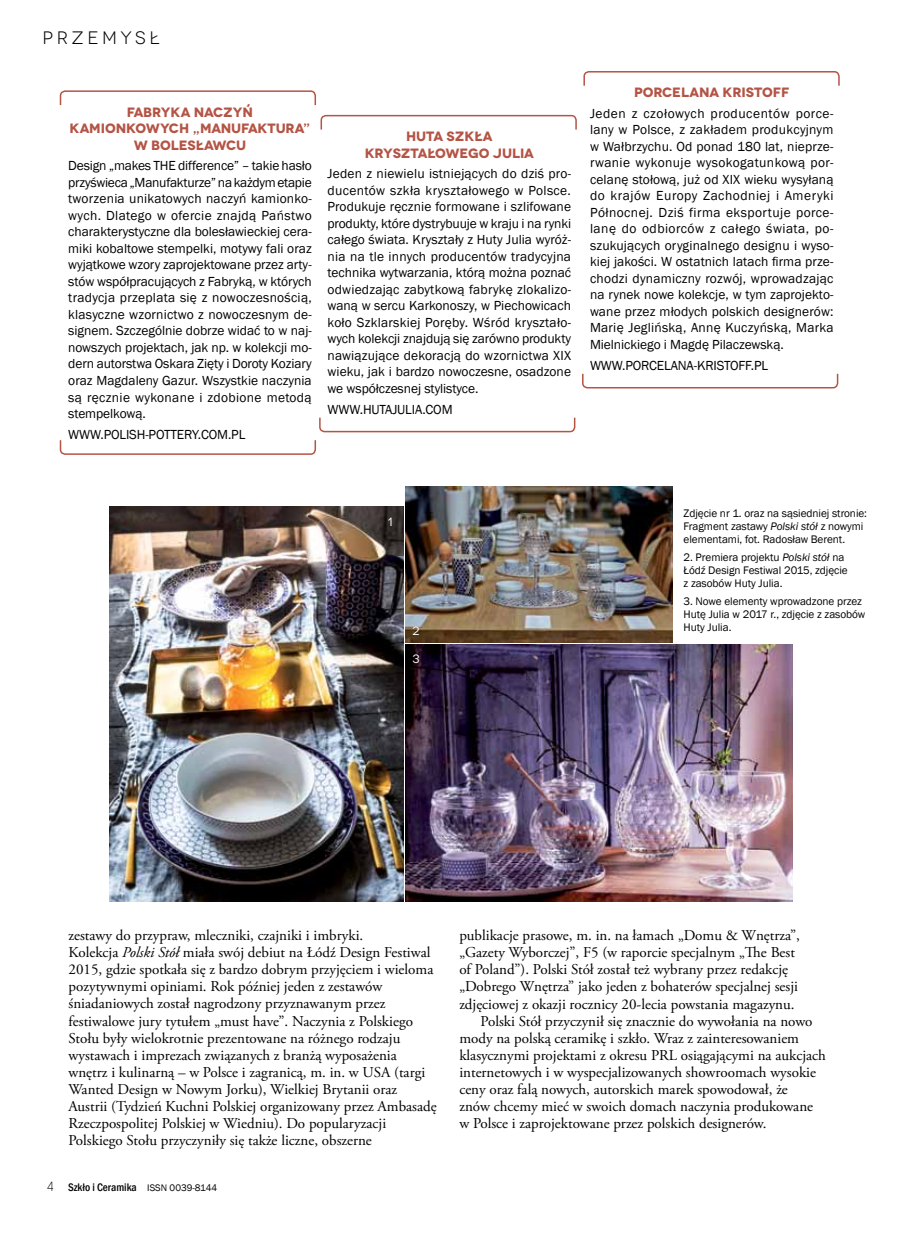
<style>
.page{position:relative;width:902px;height:1234px;background:#fff}
.page>*{position:absolute;margin:0;border:0;box-sizing:border-box;transform-origin:0 0}
.t1{font:18px "Novecentowide";letter-spacing:.2em;color:#000}
.t2{font:15px/17px "Adobe Garamond Pro";color:#000}
.t3{font:13.5px/16.5px "Franklin Gothic";color:#000;text-align:justify}
.t4{font:700 13.5px/16.5px "Novecentowide";letter-spacing:-.01em;color:#b45445;text-align:center}
.t5{font:12px "Novecentowide";color:#fff}
.t6{font:11.25px/13.2px "Franklin Gothic";letter-spacing:-.005em;color:#000}
.t7{font:500 condensed 11.25px "Franklin Gothic";color:#000}
.s1{font-style:italic}
.s2{font-family:"Kelson Sans";font-weight:300;font-stretch:normal;font-size:12px}
.s3{font-weight:400;font-stretch:normal;font-size:9.75px}
</style>
<div class="page">
<img style="left:405px;top:644px;width:387px;height:257px">
<img style="left:405px;top:486px;width:267px;height:156px">
<img style="left:109px;top:506px;width:294px;height:395px">
<svg style="left:59px;top:90px;width:257px;height:16px"></svg>
<svg style="left:320px;top:114px;width:257px;height:16px"></svg>
<svg style="left:583px;top:71px;width:257px;height:15px"></svg>
<svg style="left:59px;top:417px;width:517px;height:38px"></svg>
<svg style="left:582px;top:373px;width:257px;height:16px"></svg>
<h1 class="t1" style="left:43px;top:28px;width:118px">PRZEMYSŁ</h1>
<p class="t4" style="left:70px;top:104px;width:242px">FABRYKA NACZYŃ<br>KAMIONKOWYCH „MANUFAKTURA”<br>W BOLESŁAWCU</p>
<p class="t3" style="left:68px;top:158px;width:245px">Design „makes THE difference” – takie hasło przyświeca „Manufakturze” na każdym etapie tworzenia unikatowych naczyń kamionko&shy;wych. Dlatego w ofercie znajdą Państwo charakterystyczne dla bolesławieckiej cera&shy;miki kobaltowe stempelki, motywy fali oraz wyjątkowe wzory zaprojektowane przez arty&shy;stów współpracujących z Fabryką, w których tradycja przeplata się z nowoczesnością, klasyczne wzornictwo z nowoczesnym de&shy;signem. Szczególnie dobrze widać to w naj&shy;nowszych projektach, jak np. w kolekcji mo&shy;dern autorstwa Oskara Zięty i Doroty Koziary oraz Magdaleny Gazur. Wszystkie naczynia są ręcznie wykonane i zdobione metodą stempelkową.</p>
<p class="t3" style="left:68px;top:426px;width:12px">www</p>
<p class="t3" style="left:100px;top:426px;width:56px">.polish-potte</p>
<p class="t3" style="left:184px;top:426px;width:63px">ry.com .pl</p>
<p class="t4" style="left:365px;top:128px;width:171px">HUTA SZKŁA<br>KRYSZTAŁOWEGO JULIA</p>
<p class="t3" style="left:327px;top:166px;width:245px">Jeden z niewielu istniejących do dziś pro&shy;ducentów szkła kryształowego w Polsce.<br>Produkuje ręcznie formowane i szlifowane produkty, które dystrybuuje w kraju i na rynki całego świata. Kryształy z Huty Julia wyróż&shy;nia na tle innych producentów tradycyjna technika wytwarzania, którą można poznać odwiedzając zabytkową fabrykę zlokalizo&shy;waną w sercu Karkonoszy, w Piechowicach koło Szklarskiej Poręby. Wśród kryształo&shy;wych kolekcji znajdują się zarówno produkty nawiązujące dekoracją do wzornictwa XIX wieku, jak i bardzo nowoczesne, osadzone we współczesnej stylistyce.</p>
<p class="t3" style="left:327px;top:401px;width:12px">www</p>
<p class="t3" style="left:360px;top:401px;width:84px">.h utajulia.com</p>
<p class="t4" style="left:634px;top:84px;width:157px">PORCELANA KRISTOFF</p>
<p class="t3" style="left:590px;top:105px;width:245px">Jeden z czołowych producentów porce&shy;lany w Polsce, z zakładem produkcyjnym w Wałbrzychu. Od ponad 180 lat, nieprze&shy;rwanie wykonuje wysokogatunkową por&shy;celanę stołową, już od XIX wieku wysyłaną do krajów Europy Zachodniej i Ameryki Północnej. Dziś firma eksportuje porce&shy;lanę do odbiorców z całego świata, po&shy;szukujących oryginalnego designu i wyso&shy;kiej jakości. W ostatnich latach firma prze&shy;chodzi dynamiczny rozwój, wprowadzając na rynek nowe kolekcje, w tym zaprojekto&shy;wane przez młodych polskich designerów:<br>Marię Jeglińską, Annę Kuczyńską, Marka Mielnickiego i Magdę Pilaczewską.</p>
<p class="t3" style="left:590px;top:357px;width:12px">www</p>
<p class="t3" style="left:622px;top:357px;width:103px">.porcelana-kristoff</p>
<p class="t3" style="left:750px;top:357px;width:19px">.pl</p>
<p class="t5" style="left:388px;top:515px;width:6px">1</p>
<p class="t5" style="left:412px;top:623px;width:8px">2</p>
<p class="t5" style="left:412px;top:652px;width:9px">3</p>
<p class="t6" style="left:683px;top:507px;width:185px">Zdjęcie nr 1. oraz na sąsiedniej stronie:<br>Fragment zastawy <span class="s1">Polski stół</span> z nowymi elementami, fot. Radosław Berent.</p>
<p class="t6" style="left:683px;top:550px;width:166px">2. Premiera projektu <span class="s1">Polski stół</span> na<br>Łódź Design Festiwal 2015, zdjęcie z zasobów Huty Julia.</p>
<p class="t6" style="left:683px;top:594px;width:183px">3. Nowe elementy wprowadzone przez<br>Hutę Julia w 2017 r., zdjęcie z zasobów<br>Huty Julia.</p>
<p class="t2" style="left:68px;top:927px;width:369px">zestawy do przypraw, mleczniki, czajniki i imbryki.<br>Kolekcja <span class="s1">Polski Stół</span> miała swój debiut na Łódź Design Festiwal 2015, gdzie spotkała się z bardzo dobrym przyjęciem i wieloma pozytywnymi opiniami. Rok później jeden z zestawów śniadaniowych został nagrodzony przyznawanym przez festiwalowe jury tytułem „must have”. Naczynia z Polskiego Stołu były wielokrotnie prezentowane na różnego rodzaju wystawach i imprezach związanych z branżą wyposażenia wnętrz i kulinarną – w Polsce i zagranicą, m. in. w USA (targi Wanted Design w Nowym Jorku), Wielkiej Brytanii oraz Austrii (Tydzień Kuchni Polskiej organizowany przez Ambasadę Rzeczpospolitej Polskiej w Wiedniu). Do popularyzacji Polskiego Stołu przyczyniły się także liczne, obszerne</p>
<p class="t2" style="left:459px;top:927px;width:342px">publikacje prasowe, m. in. na łamach „Domu &amp; Wnętrza”,</p>
<p class="t2" style="left:459px;top:944px;width:337px">„Gazety Wyborczej”, F5 (w raporcie specjalnym „The Best</p>
<p class="t2" style="left:459px;top:961px;width:330px">of Poland”). Polski Stół został też wybrany przez redakcję</p>
<p class="t2" style="left:459px;top:978px;width:340px">„Dobrego Wnętrza” jako jeden z bohaterów specjalnej sesji</p>
<p class="t2" style="left:459px;top:995px;width:337px">zdjęciowej z okazji rocznicy 20-lecia powstania magazynu.</p>
<p class="t2" style="left:480px;top:1012px;width:333px">Polski Stół przyczynił się znacznie do wywołania na nowo</p>
<p class="t2" style="left:459px;top:1029px;width:341px">mody na polską ceramikę i szkło. Wraz z zainteresowaniem</p>
<p class="t2" style="left:459px;top:1046px;width:368px">klasycznymi projektami z okresu PRL osiągającymi na aukcjach</p>
<p class="t2" style="left:459px;top:1063px;width:358px">internetowych i w wyspecjalizowanych showroomach wysokie</p>
<p class="t2" style="left:459px;top:1080px;width:330px">ceny oraz falą nowych, autorskich marek spowodował, że</p>
<p class="t2" style="left:459px;top:1097px;width:355px">znów chcemy mieć w swoich domach naczynia produkowane</p>
<p class="t2" style="left:459px;top:1114px;width:308px">w Polsce i zaprojektowane przez polskich designerów.</p>
<p class="t7" style="left:48px;top:1179px;width:171px"><span class="s2">4</span> Szkło i Ceramika <span class="s3">ISSN 0039-8144</span></p>
</div>
